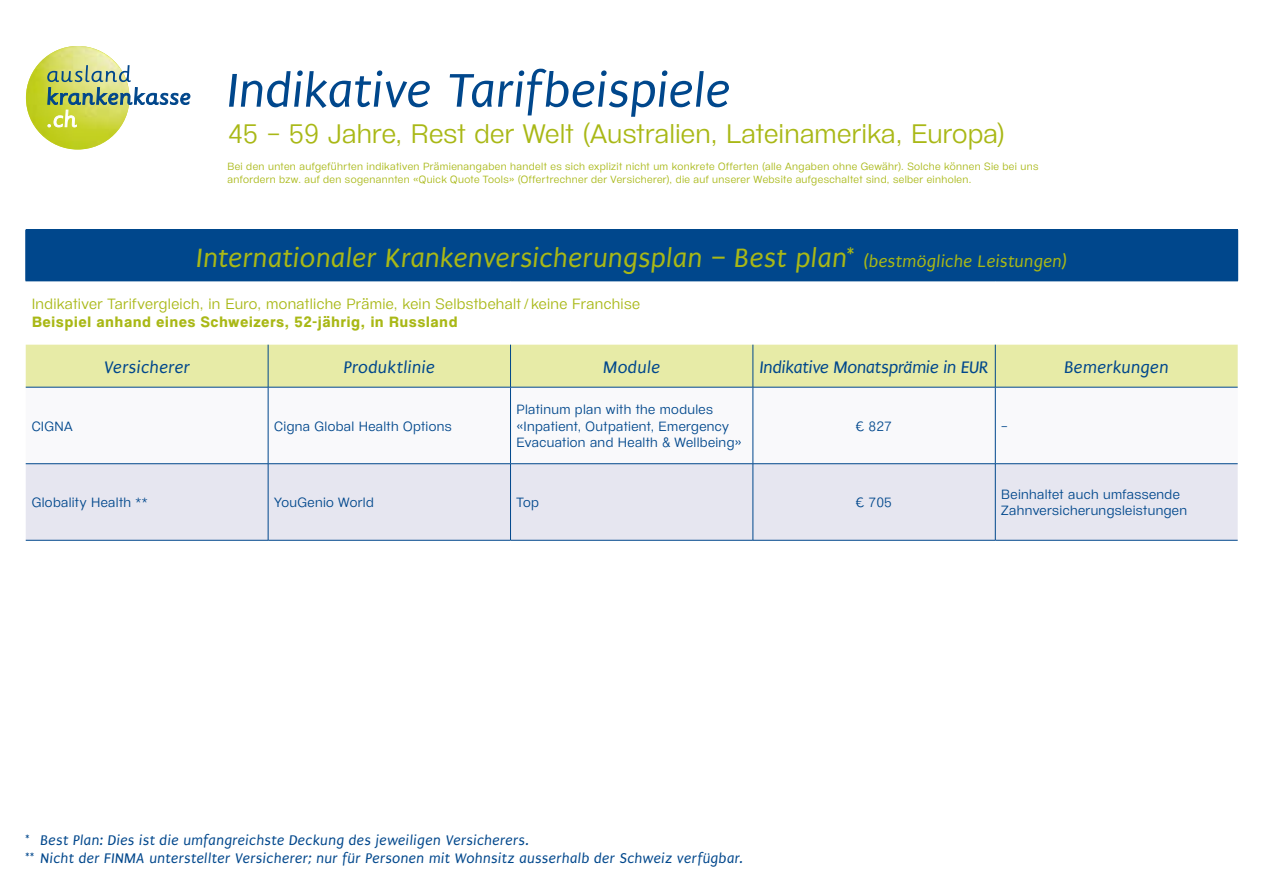
<style>
.page{position:relative;width:1263px;height:893px;background:#fff}
.page>*{position:absolute;margin:0;border:0;box-sizing:border-box;transform-origin:0 0}
.t1{font:italic 51px "Puritan 2";letter-spacing:.005em;color:#00478c}
.t2{font:italic 28.5px "Puritan 2";letter-spacing:.015em;color:#a9b816}
.t3{font:27px "GGX88 Lt";letter-spacing:.01em;color:#a9b816}
.t4{font:italic 18px "Puritan 2";letter-spacing:.005em;color:#00478c}
.t5{font:italic 18px "Puritan 2";letter-spacing:-.015em;color:#00478c}
.t6{font:italic 15px/18px "Puritan 2";letter-spacing:.025em;color:#00478c}
.t7{font:15px "GGX88 Lt";letter-spacing:.025em;color:#a9b816}
.t8{font:700 15px "GGX88 Rg";letter-spacing:.025em;color:#a9b816}
.t9{font:13.5px/16.5px "GGX88 Lt";letter-spacing:.025em;color:#00478c}
.t10{font:10.5px/13.5px "GGX88 Lt";letter-spacing:.035em;color:#a9b816}
.s1{font-size:18px}
</style>
<div class="page">
<div style="left:26px;top:230px;width:1212px;height:51px;background:#00478c"></div>
<div style="left:26px;top:345px;width:1212px;height:42px;background:#e7eba7"></div>
<div style="left:26px;top:464px;width:1212px;height:76px;background:#e6e6f0"></div>
<hr style="left:25px;top:230px;width:1px;height:51px;background:#00478c">
<hr style="left:26px;top:281px;width:242px;height:1px;background:#00478c">
<hr style="left:268px;top:281px;width:242px;height:1px;background:#00478c">
<hr style="left:510px;top:281px;width:243px;height:1px;background:#00478c">
<hr style="left:753px;top:281px;width:242px;height:1px;background:#00478c">
<hr style="left:995px;top:281px;width:243px;height:1px;background:#00478c">
<hr style="left:268px;top:345px;width:1px;height:42px;background:#00478c">
<hr style="left:510px;top:345px;width:1px;height:42px;background:#00478c">
<hr style="left:753px;top:345px;width:1px;height:42px;background:#00478c">
<hr style="left:995px;top:345px;width:1px;height:42px;background:#00478c">
<hr style="left:26px;top:387px;width:242px;height:1px;background:#00478c">
<hr style="left:268px;top:387px;width:242px;height:1px;background:#00478c">
<hr style="left:268px;top:387px;width:1px;height:76px;background:#00478c">
<hr style="left:510px;top:387px;width:243px;height:1px;background:#00478c">
<hr style="left:510px;top:387px;width:1px;height:76px;background:#00478c">
<hr style="left:753px;top:387px;width:242px;height:1px;background:#00478c">
<hr style="left:753px;top:387px;width:1px;height:76px;background:#00478c">
<hr style="left:995px;top:387px;width:243px;height:1px;background:#00478c">
<hr style="left:995px;top:387px;width:1px;height:76px;background:#00478c">
<hr style="left:26px;top:463px;width:242px;height:1px;background:#00478c">
<hr style="left:268px;top:463px;width:242px;height:1px;background:#00478c">
<hr style="left:268px;top:464px;width:1px;height:76px;background:#00478c">
<hr style="left:510px;top:463px;width:243px;height:1px;background:#00478c">
<hr style="left:510px;top:464px;width:1px;height:76px;background:#00478c">
<hr style="left:753px;top:463px;width:242px;height:1px;background:#00478c">
<hr style="left:753px;top:464px;width:1px;height:76px;background:#00478c">
<hr style="left:995px;top:463px;width:243px;height:1px;background:#00478c">
<hr style="left:995px;top:464px;width:1px;height:76px;background:#00478c">
<hr style="left:26px;top:540px;width:242px;height:1px;background:#00478c">
<hr style="left:268px;top:540px;width:242px;height:1px;background:#00478c">
<hr style="left:510px;top:540px;width:243px;height:1px;background:#00478c">
<hr style="left:753px;top:540px;width:242px;height:1px;background:#00478c">
<hr style="left:995px;top:540px;width:243px;height:1px;background:#00478c">
<img style="left:26px;top:46px;width:103px;height:103px;border-radius:52px">
<svg style="left:47px;top:65px;width:143px;height:62px"></svg>
<h1 class="t1" style="left:227px;top:63px;width:504px">Indikative Tarifbeispiele</h1>
<h3 class="t3" style="left:227px;top:117px;width:779px">45 – 59 Jahre, Rest der Welt (Australien, Lateinamerika, Europa)</h3>
<p class="t10" style="left:227px;top:159px;width:812px">Bei den unten aufgeführten indikativen Prämienangaben handelt es sich explizit nicht um konkrete Offerten (alle Angaben ohne Gewähr). Solche können Sie bei uns anfordern bzw. auf den sogenannten «Quick Quote Tools» (Offertrechner der Versicherer), die auf unserer Website aufgeschaltet sind, selber einholen.</p>
<h2 class="t2" style="left:197px;top:242px;width:872px">Internationaler Krankenversicherungsplan – Best plan* <span class="s1">(bestmögliche Leistungen)</span></h2>
<h3 class="t7" style="left:32px;top:295px;width:609px">Indikativer Tarifvergleich, in Euro, monatliche Prämie, kein Selbstbehalt / keine Franchise</h3>
<h3 class="t8" style="left:32px;top:313px;width:427px">Beispiel anhand eines Schweizers, 52-jährig, in Russland</h3>
<h3 class="t4" style="left:104px;top:358px;width:88px">Versicherer</h3>
<h3 class="t4" style="left:344px;top:358px;width:93px">Produktlinie</h3>
<h3 class="t4" style="left:603px;top:358px;width:58px">Module</h3>
<h3 class="t5" style="left:760px;top:358px;width:230px">Indikative Monatsprämie in EUR</h3>
<h3 class="t4" style="left:1064px;top:358px;width:106px">Bemerkungen</h3>
<p class="t9" style="left:32px;top:417px;width:42px">CIGNA</p>
<p class="t9" style="left:274px;top:417px;width:179px">Cigna Global Health Options</p>
<p class="t9" style="left:516px;top:401px;width:226px">Platinum plan with the modules «Inpatient, Outpatient, Emergency<br>Evacuation and Health &amp; Wellbeing»</p>
<p class="t9" style="left:856px;top:417px;width:37px">€ 827</p>
<p class="t9" style="left:1001px;top:417px;width:8px">–</p>
<p class="t9" style="left:32px;top:494px;width:118px">Globality Health **</p>
<p class="t9" style="left:274px;top:494px;width:101px">YouGenio World</p>
<p class="t9" style="left:516px;top:494px;width:24px">Top</p>
<p class="t9" style="left:856px;top:494px;width:37px">€ 705</p>
<p class="t9" style="left:1001px;top:486px;width:187px">Beinhaltet auch umfassende<br>Zahnversicherungsleistungen</p>
<h3 class="t6" style="left:26px;top:832px;width:719px">* Best Plan: Dies ist die umfangreichste Deckung des jeweiligen Versicherers.<br>** Nicht der FINMA unterstellter Versicherer; nur für Personen mit Wohnsitz ausserhalb der Schweiz verfügbar.</h3>
</div>
